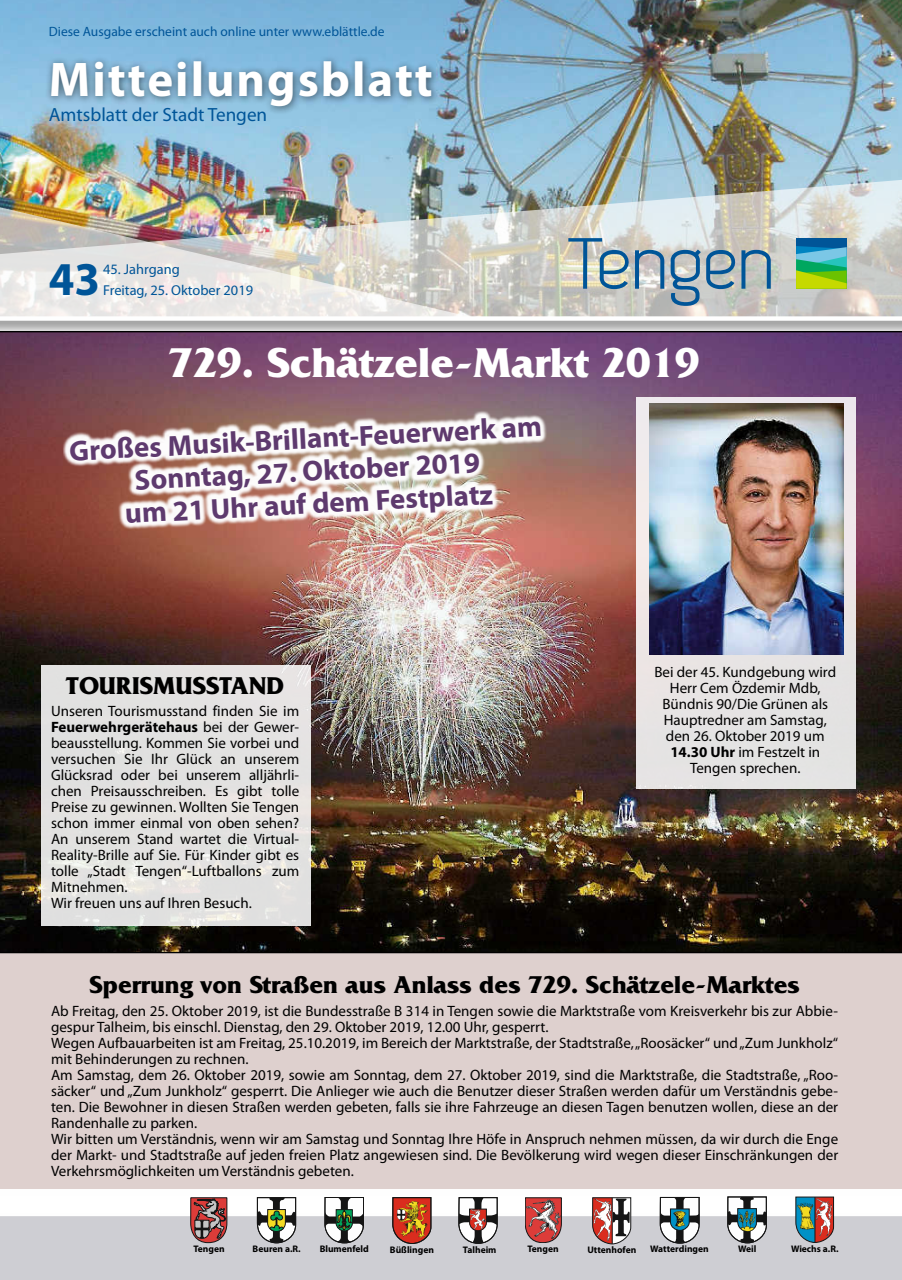
<style>
.page{position:relative;width:902px;height:1280px;background:#fff}
.page>*{position:absolute;margin:0;border:0;box-sizing:border-box;transform-origin:0 0}
.t1{font:700 48.9px "Myriad Pro";letter-spacing:.04em;color:#fff}
.t2{font:700 47.25px "Myriad Pro";color:#005598}
.t3{font:700 43.65px "Friz Quadrata";color:#fff}
.t4{font:700 28.95px/32.5px "Myriad Pro";color:#5e3a6e;text-align:center}
.t5{font:700 25.5px "Friz Quadrata";color:#000}
.t6{font:19.2px "Myriad Pro";color:#005598}
.t7{font:15px/15.9px "Myriad Pro";color:#000}
.t8{font:14.4px/21px "Myriad Pro";color:#005598}
.t9{font:13.5px "Myriad Pro";color:#005598}
.t10{font:700 9.45px "Myriad Pro";color:#000}
.s1{font-weight:700}
</style>
<div class="page">
<div style="left:0;top:0;width:901px;height:337px;background:#000;opacity:.36"></div>
<img style="left:0;top:0;width:901px;height:321px">
<img style="left:0;top:180px;width:901px;height:137px">
<img style="left:0;top:207px;width:471px;height:110px">
<div style="left:796px;top:238px;width:50px;height:51px;background:#005598"></div>
<svg style="left:796px;top:246px;width:50px;height:43px;background:#62bc66"></svg>
<svg style="left:568px;top:238px;width:96px;height:51px;background:#a7b7bb"></svg>
<svg style="left:670px;top:250px;width:30px;height:56px;background:#7c9cb2"></svg>
<svg style="left:706px;top:250px;width:64px;height:39px;background:#87a2b1"></svg>
<div style="left:45px;top:55px;width:396px;height:61px;background:#000;opacity:.56"></div>
<div style="left:0;top:1213px;width:901px;height:67px;background:#ceced3"></div>
<svg style="left:257px;top:1197px;width:39px;height:46px"></svg>
<svg style="left:324px;top:1197px;width:40px;height:46px"></svg>
<svg style="left:392px;top:1197px;width:39px;height:47px;background:#b35730"></svg>
<svg style="left:458px;top:1197px;width:39px;height:47px"></svg>
<svg style="left:592px;top:1197px;width:39px;height:47px"></svg>
<hr style="left:612px;top:1198px;width:1px;height:46px;background:#151515">
<svg style="left:659px;top:1197px;width:40px;height:46px"></svg>
<svg style="left:727px;top:1196px;width:39px;height:47px"></svg>
<svg style="left:795px;top:1196px;width:39px;height:47px;background:#887a70"></svg>
<hr style="left:814px;top:1197px;width:1px;height:45px;background:#151515">
<svg style="left:190px;top:1197px;width:37px;height:46px;background:#915656"></svg>
<svg style="left:525px;top:1197px;width:36px;height:46px;background:#b45b59"></svg>
<div style="left:0;top:931px;width:901px;height:257px;background:#ded0ce"></div>
<img style="left:0;top:331px;width:901px;height:622px">
<div style="left:636px;top:398px;width:219px;height:391px;background:linear-gradient(to right,#e6e3e3,#e2e2e2)"></div>
<img style="left:649px;top:404px;width:194px;height:250px">
<svg style="left:62px;top:407px;width:490px;height:133px"></svg>
<div style="left:41px;top:666px;width:269px;height:260px;background:#e2e2e1"></div>
<p class="t9" style="left:49px;top:24px;width:337px">Diese Ausgabe erscheint auch online unter www.eblättle.de</p>
<h1 class="t1" style="left:49px;top:48px;width:385px">Mitteilungsblatt</h1>
<p class="t6" style="left:49px;top:103px;width:220px">Amtsblatt der Stadt Tengen</p>
<h2 class="t2" style="left:49px;top:248px;width:53px">43</h2>
<p class="t8" style="left:103px;top:258px;width:151px">45. Jahrgang<br>Freitag, 25. Oktober 2019</p>
<h3 class="t3" style="left:168px;top:338px;width:533px">729. Schätzele-Markt 2019</h3>
<h3 class="t4" style="left:68px;top:434px;width:474px;rotate:-3deg">Großes Musik-Brillant-Feuerwerk am<br>Sonntag, 27. Oktober 2019<br>um 21 Uhr auf dem Festplatz</h3>
<h3 class="t5" style="left:66px;top:671px;width:219px">TOURISMUSSTAND</h3>
<p class="t7" style="left:51px;top:703px;width:250px">Unseren Tourismusstand finden Sie im <span class="s1">Feuerwehrgerätehaus</span> bei der Gewer&shy;beausstellung. Kommen Sie vorbei und versuchen Sie Ihr Glück an unserem Glücksrad oder bei unserem alljährli&shy;chen Preisausschreiben. Es gibt tolle Preise zu gewinnen. Wollten Sie Tengen schon immer einmal von oben sehen?<br>An unserem Stand wartet die Virtual-Reality-Brille auf Sie. Für Kinder gibt es tolle „Stadt Tengen“-Luftballons zum Mitnehmen.<br>Wir freuen uns auf Ihren Besuch.</p>
<p class="t7" style="left:654px;top:663px;width:183px;text-align:center">Bei der 45. Kundgebung wird<br>Herr Cem Özdemir Mdb,<br>Bündnis 90/Die Grünen als<br>Hauptredner am Samstag, den 26. Oktober 2019 um<br><span class="s1">14.30 Uhr</span> im Festzelt in<br>Tengen sprechen.</p>
<h3 class="t5" style="left:89px;top:971px;width:711px">Sperrung von Straßen aus Anlass des 729. Schätzele-Marktes</h3>
<p class="t7" style="left:51px;top:1002px;width:788px">Ab Freitag, den 25. Oktober 2019, ist die Bundesstraße B 314 in Tengen sowie die Marktstraße vom Kreisverkehr bis zur Abbie&shy;gespur Talheim, bis einschl. Dienstag, den 29. Oktober 2019, 12.00 Uhr, gesperrt.<br>Wegen Aufbauarbeiten ist am Freitag, 25.10.2019, im Bereich der Marktstraße, der Stadtstraße, „Roosäcker“ und „Zum Junkholz“ mit Behinderungen zu rechnen.<br>Am Samstag, dem 26. Oktober 2019, sowie am Sonntag, dem 27. Oktober 2019, sind die Marktstraße, die Stadtstraße, „Roo&shy;säcker“ und „Zum Junkholz“ gesperrt. Die Anlieger wie auch die Benutzer dieser Straßen werden dafür um Verständnis gebe&shy;ten. Die Bewohner in diesen Straßen werden gebeten, falls sie ihre Fahrzeuge an diesen Tagen benutzen wollen, diese an der Randenhalle zu parken.<br>Wir bitten um Verständnis, wenn wir am Samstag und Sonntag Ihre Höfe in Anspruch nehmen müssen, da wir durch die Enge der Markt- und Stadtstraße auf jeden freien Platz angewiesen sind. Die Bevölkerung wird wegen dieser Einschränkungen der Verkehrsmöglichkeiten um Verständnis gebeten.</p>
<p class="t10" style="left:193px;top:1243px;width:33px">Tengen</p>
<p class="t10" style="left:252px;top:1243px;width:50px">Beuren a.R.</p>
<p class="t10" style="left:320px;top:1243px;width:51px">Blumenfeld</p>
<p class="t10" style="left:390px;top:1243px;width:45px">Büßlingen</p>
<p class="t10" style="left:463px;top:1243px;width:35px">Talheim</p>
<p class="t10" style="left:527px;top:1243px;width:33px">Tengen</p>
<p class="t10" style="left:587px;top:1244px;width:50px">Uttenhofen</p>
<p class="t10" style="left:650px;top:1243px;width:60px">Watterdingen</p>
<p class="t10" style="left:738px;top:1243px;width:20px">Weil</p>
<p class="t10" style="left:791px;top:1242px;width:49px">Wiechs a.R.</p>
</div>
